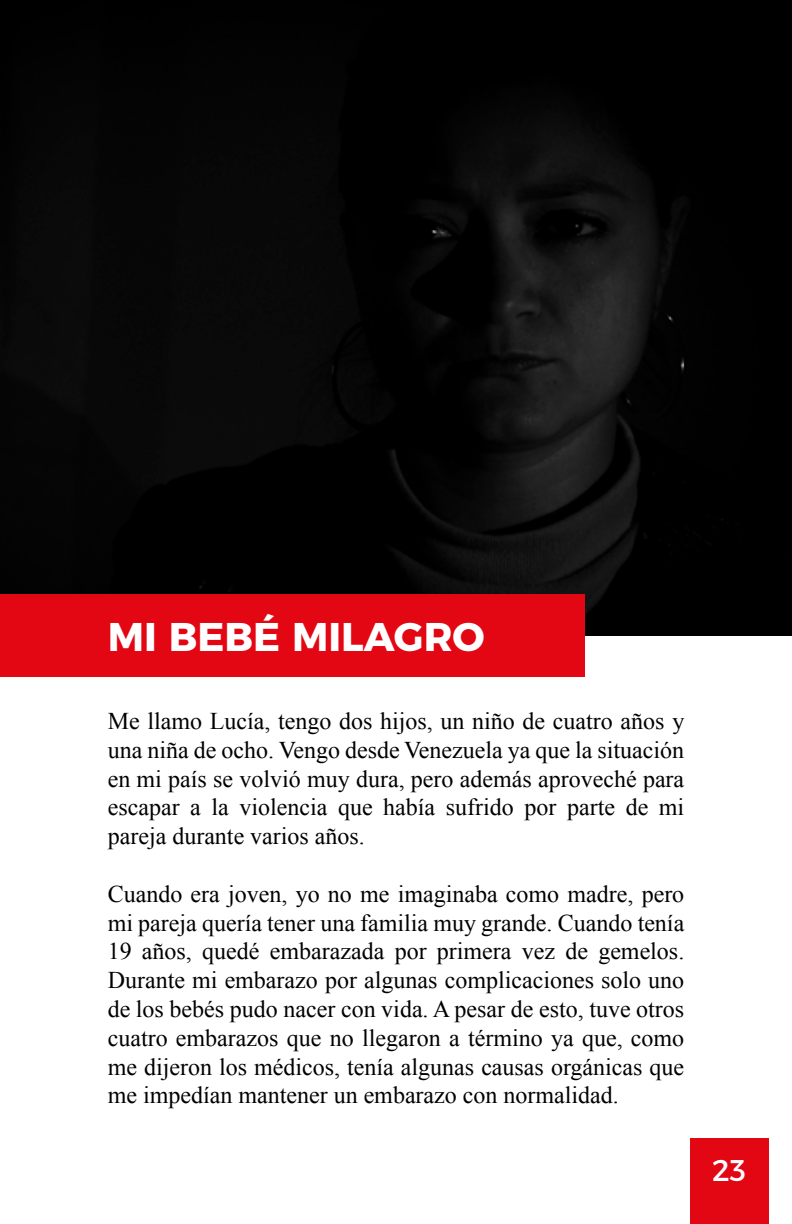
<style>
.page{position:relative;width:792px;height:1224px;background:#fff}
.page>*{position:absolute;margin:0;border:0;box-sizing:border-box;transform-origin:0 0}
.t1{font:700 40px "Montserrat";color:#fff}
.t2{font:30px "Montserrat";color:#fff}
.t3{font:24px/28.8px "Times New Roman";color:#000;text-align:justify}
</style>
<div class="page">
<div style="left:690px;top:1138px;width:78px;height:86px;background:#e30613"></div>
<img style="left:0;top:0;width:792px;height:636px">
<div style="left:0;top:595px;width:585px;height:82px;background:#e30613"></div>
<h1 class="t1" style="left:108px;top:604px;width:379px">MI BEBÉ MILAGRO</h1>
<p class="t3" style="left:108px;top:706px;width:578px">Me llamo Lucía, tengo dos hijos, un niño de cuatro años y una niña de ocho. Vengo desde Venezuela ya que la situación en mi país se volvió muy dura, pero además aproveché para escapar a la violencia que había sufrido por parte de mi pareja durante varios años.</p>
<p class="t3" style="left:108px;top:879px;width:578px">Cuando era joven, yo no me imaginaba como madre, pero mi pareja quería tener una familia muy grande. Cuando tenía 19 años, quedé embarazada por primera vez de gemelos.<br>Durante mi embarazo por algunas complicaciones solo uno de los bebés pudo nacer con vida. A pesar de esto, tuve otros cuatro embarazos que no llegaron a término ya que, como me dijeron los médicos, tenía algunas causas orgánicas que me impedían mantener un embarazo con normalidad.</p>
<p class="t2" style="left:712px;top:1146px;width:35px">23</p>
</div>
